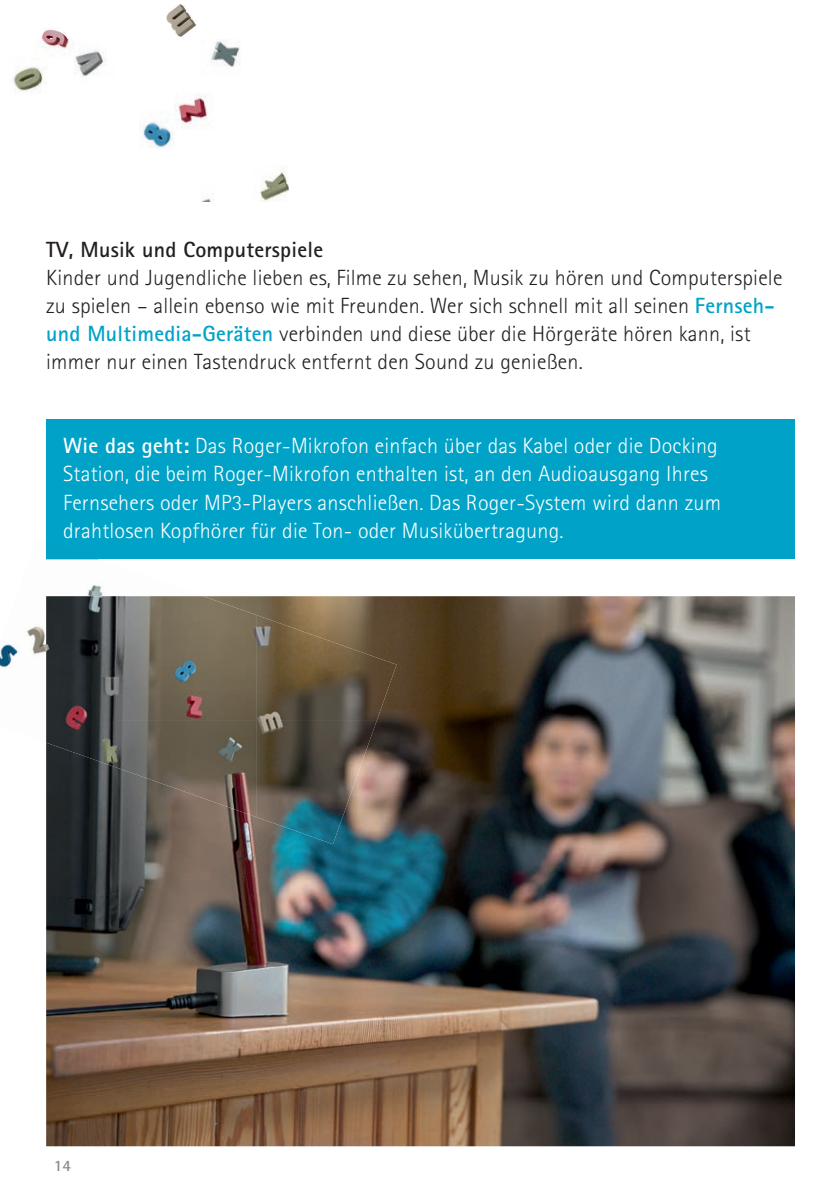
<style>
.page{position:relative;width:839px;height:1191px;background:#fff}
.page>*{position:absolute;margin:0;border:0;box-sizing:border-box;transform-origin:0 0}
.t1{font:300 22px/28px "Rotis Sans Serif Pro";letter-spacing:.01em;color:#231f20}
.t2{font:300 22px/28px "Rotis Sans Serif Pro";letter-spacing:.01em;color:#fff}
.t3{font:700 22px "Rotis Sans Serif Pro";letter-spacing:.01em;color:#231f20}
.t4{font:700 16px "Rotis Sans Serif Pro";color:#8b8b83}
.s1{font-weight:700;color:#00a3c7}
.s2{font-weight:700}
</style>
<div class="page">
<div style="left:46px;top:419px;width:748px;height:140px;background:#00a3c7"></div>
<img style="left:46px;top:596px;width:748px;height:550px">
<img style="left:46px;top:559px;width:57px;height:37px">
<img style="left:0;top:626px;width:46px;height:42px">
<img style="left:116px;top:596px;width:140px;height:221px">
<img style="left:256px;top:720px;width:121px;height:124px">
<img style="left:46px;top:596px;width:70px;height:171px">
<img style="left:256px;top:615px;width:140px;height:105px">
<img style="left:13px;top:4px;width:275px;height:197px">
<p class="t3" style="left:46px;top:236px;width:278px">TV, Musik und Computerspiele</p>
<p class="t1" style="left:46px;top:264px;width:737px">Kinder und Jugendliche lieben es, Filme zu sehen, Musik zu hören und Computerspiele zu spielen – allein ebenso wie mit Freunden. Wer sich schnell mit all seinen <span class="s1">Fernseh&shy;und Multimedia-Geräten</span> verbinden und diese über die Hörgeräte hören kann, ist immer nur einen Tastendruck entfernt den Sound zu genießen.</p>
<p class="t2" style="left:63px;top:432px;width:659px"><span class="s2">Wie das geht:</span> Das Roger-Mikrofon einfach über das Kabel oder die Docking Station, die beim Roger-Mikrofon enthalten ist, an den Audioausgang Ihres Fernsehers oder MP3-Players anschließen. Das Roger-System wird dann zum drahtlosen Kopfhörer für die Ton- oder Musikübertragung.</p>
<p class="t4" style="left:54px;top:1155px;width:19px">14</p>
</div>
